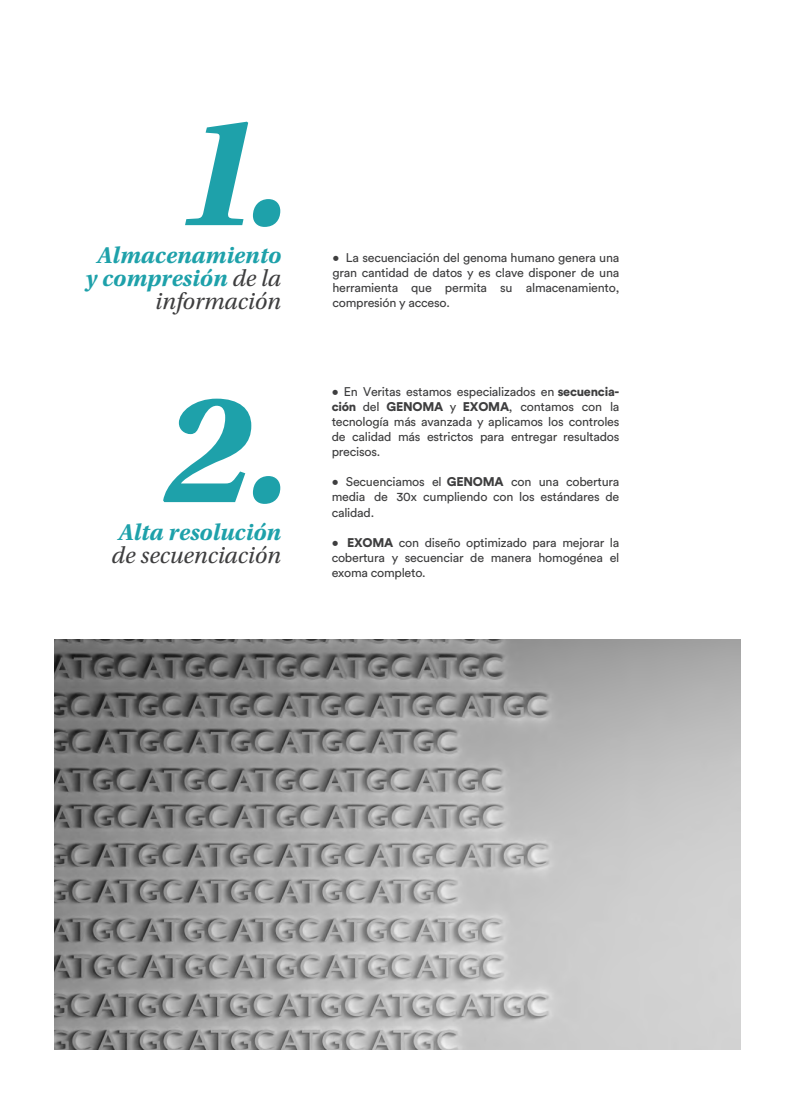
<style>
.page{position:relative;width:795px;height:1103px;background:#fff}
.page>*{position:absolute;margin:0;border:0;box-sizing:border-box;transform-origin:0 0}
.t1{font:italic 700 161.88px "Utopia Std";color:#1ea1aa}
.t2{font:italic 700 24.12px/23.1px "Utopia Std";color:#1ea1aa;text-align:right}
.t3{font:italic 24.12px "Utopia Std";color:#3e3e3f}
.t4{font:12.5px/15px "Circular Std";letter-spacing:-.02em;color:#3e3e3f;text-align:justify}
.s1{font-weight:400;color:#3e3e3f}
.s2{font-weight:900}
</style>
<div class="page">
<img style="left:55px;top:640px;width:685px;height:409px">
<h1 class="t1" style="left:175px;top:78px;width:117px">1.</h1>
<h2 class="t2" style="left:86px;top:243px;width:197px">Almacenamiento y compresión <span class="s1">de la información</span></h2>
<h1 class="t1" style="left:162px;top:355px;width:130px">2.</h1>
<h2 class="t2" style="left:118px;top:520px;width:164px">Alta resolución</h2>
<h2 class="t3" style="left:111px;top:541px;width:171px">de secuenciación</h2>
<p class="t4" style="left:332px;top:250px;width:288px">• La secuenciación del genoma humano genera una gran cantidad de datos y es clave disponer de una herramienta que permita su almacenamiento, compresión y acceso.</p>
<p class="t4" style="left:331px;top:384px;width:289px">• En Veritas estamos especializados en <span class="s2">secuencia&shy;ción</span> del <span class="s2">GENOMA</span> y <span class="s2">EXOMA</span>, contamos con la tecnología más avanzada y aplicamos los controles de calidad más estrictos para entregar resultados precisos.</p>
<p class="t4" style="left:331px;top:474px;width:289px">• Secuenciamos el <span class="s2">GENOMA</span> con una cobertura media de 30x cumpliendo con los estándares de calidad.</p>
<p class="t4" style="left:331px;top:534px;width:289px">• <span class="s2">EXOMA</span> con diseño optimizado para mejorar la cobertura y secuenciar de manera homogénea el exoma completo.</p>
</div>
